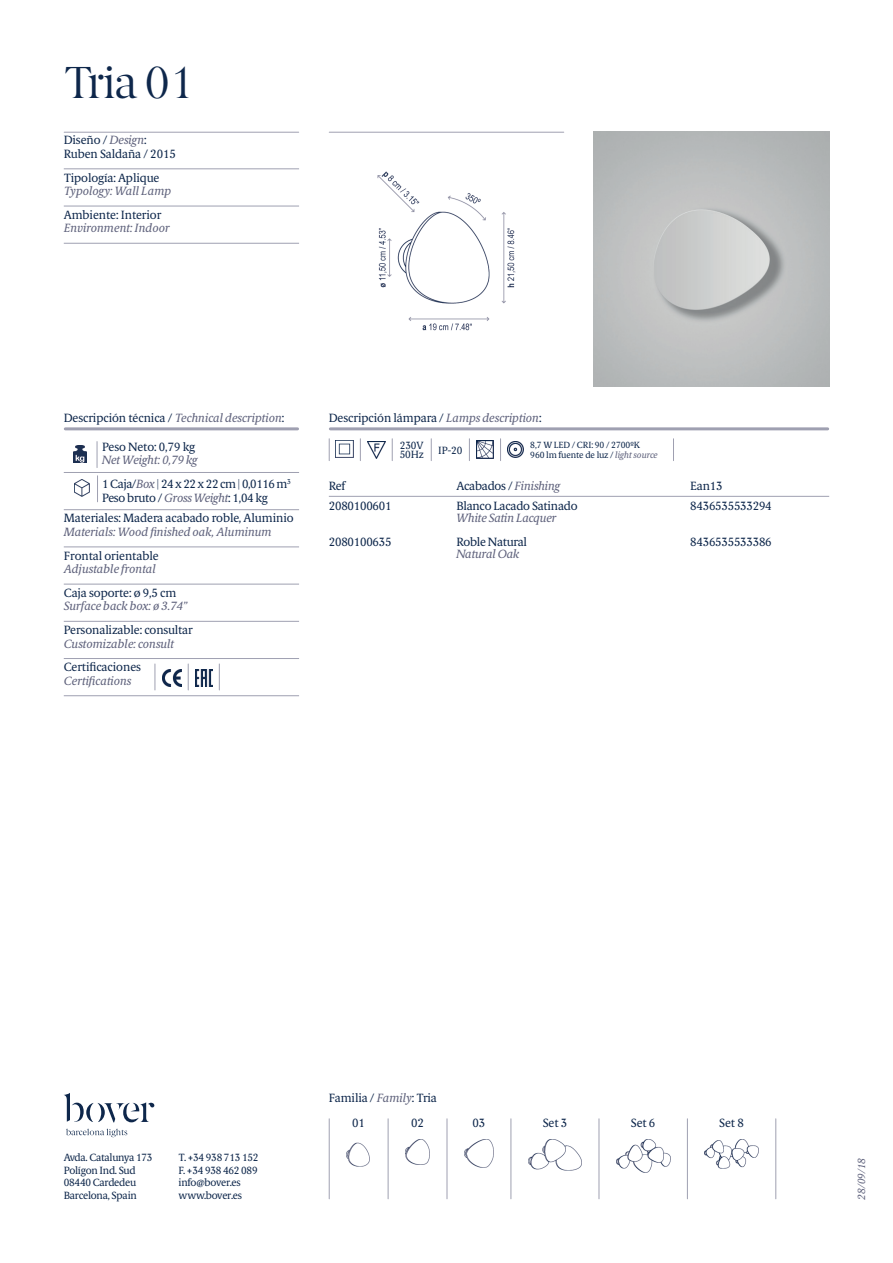
<style>
.page{position:relative;width:893px;height:1263px;background:#fff}
.page>*{position:absolute;margin:0;border:0;box-sizing:border-box;transform-origin:0 0}
.t1{font:45px "Berlingske Serif";letter-spacing:-.03em;color:#0e274b}
.t2{font:12px/13.5px "Berlingske Serif Tx";letter-spacing:-.01em;color:#0e274b}
.t3{font:italic 12px "Berlingske Serif Tx";letter-spacing:-.01em;color:#5f627c}
.t4{font:12px/23.7px "Berlingske Serif Tx";letter-spacing:-.035em;color:#0e274b}
.t5{font:10.5px/12.8px "Berlingske Serif Tx";letter-spacing:-.025em;color:#0e274b}
.t6{font:italic 10.5px "Berlingske Serif Tx";color:#5f627c}
.t7{font:9px/10.8px "Berlingske Serif Tx";letter-spacing:-.01em;color:#0e274b}
.s1{font-style:italic;color:#5f627c}
</style>
<div class="page">
<hr style="left:64px;top:168px;width:235px;height:1px;background:#9fa0b1">
<hr style="left:64px;top:206px;width:235px;height:1px;background:#9fa0b1">
<hr style="left:64px;top:243px;width:235px;height:1px;background:#9fa0b1">
<hr style="left:64px;top:132px;width:235px;height:1px;background:#9fa0b1">
<hr style="left:329px;top:132px;width:235px;height:1px;background:#9fa0b1">
<img style="left:377px;top:171px;width:139px;height:160px">
<hr style="left:64px;top:472px;width:235px;height:1px;background:#9fa0b1">
<hr style="left:64px;top:509px;width:235px;height:1px;background:#9fa0b1">
<hr style="left:64px;top:546px;width:235px;height:1px;background:#9fa0b1">
<hr style="left:64px;top:584px;width:235px;height:1px;background:#9fa0b1">
<hr style="left:64px;top:621px;width:235px;height:1px;background:#9fa0b1">
<hr style="left:64px;top:658px;width:235px;height:1px;background:#9fa0b1">
<hr style="left:64px;top:695px;width:235px;height:1px;background:#9fa0b1">
<img style="left:74px;top:446px;width:13px;height:17px">
<svg style="left:97px;top:442px;width:1px;height:26px"></svg>
<img style="left:74px;top:480px;width:15px;height:17px">
<svg style="left:97px;top:476px;width:1px;height:26px"></svg>
<svg style="left:155px;top:664px;width:1px;height:26px"></svg>
<img style="left:162px;top:669px;width:19px;height:17px">
<svg style="left:188px;top:664px;width:1px;height:26px"></svg>
<img style="left:195px;top:669px;width:17px;height:17px">
<svg style="left:219px;top:664px;width:1px;height:26px"></svg>
<hr style="left:330px;top:427px;width:498px;height:3px;background:#9fa0b1">
<img style="left:476px;top:441px;width:18px;height:17px">
<svg style="left:469px;top:439px;width:1px;height:22px"></svg>
<svg style="left:431px;top:439px;width:1px;height:22px"></svg>
<svg style="left:392px;top:439px;width:1px;height:22px"></svg>
<svg style="left:329px;top:439px;width:1px;height:22px"></svg>
<svg style="left:360px;top:439px;width:1px;height:22px"></svg>
<img style="left:367px;top:441px;width:18px;height:17px">
<img style="left:336px;top:440px;width:18px;height:18px">
<svg style="left:500px;top:439px;width:1px;height:22px"></svg>
<svg style="left:673px;top:439px;width:1px;height:22px"></svg>
<img style="left:507px;top:441px;width:17px;height:17px">
<hr style="left:65px;top:427px;width:233px;height:3px;background:#9fa0b1">
<img style="left:347px;top:1142px;width:23px;height:25px">
<img style="left:464px;top:1140px;width:30px;height:28px">
<img style="left:405px;top:1140px;width:25px;height:24px">
<img style="left:528px;top:1140px;width:54px;height:30px">
<img style="left:616px;top:1140px;width:54px;height:32px">
<img style="left:705px;top:1140px;width:53px;height:28px">
<hr style="left:329px;top:1119px;width:1px;height:80px;background:#9fa0b1">
<hr style="left:388px;top:1119px;width:1px;height:80px;background:#9fa0b1">
<hr style="left:447px;top:1119px;width:1px;height:80px;background:#9fa0b1">
<hr style="left:511px;top:1119px;width:1px;height:80px;background:#9fa0b1">
<hr style="left:599px;top:1119px;width:1px;height:80px;background:#9fa0b1">
<hr style="left:687px;top:1119px;width:1px;height:80px;background:#9fa0b1">
<hr style="left:775px;top:1119px;width:1px;height:80px;background:#9fa0b1">
<img style="left:594px;top:132px;width:235px;height:255px">
<svg style="left:66px;top:1129px;width:61px;height:8px"></svg>
<svg style="left:64px;top:1093px;width:90px;height:29px"></svg>
<hr style="left:329px;top:496px;width:500px;height:1px;background:#9fa0b1">
<h1 class="t1" style="left:64px;top:53px;width:132px">Tria 01</h1>
<p class="t2" style="left:64px;top:133px;width:114px">Diseño / <span class="s1">Design</span>:<br>Ruben Saldaña / 2015</p>
<p class="t2" style="left:64px;top:171px;width:97px">Tipología: Aplique</p>
<p class="t3" style="left:64px;top:182px;width:109px">Typology: Wall Lamp</p>
<p class="t2" style="left:64px;top:208px;width:99px">Ambiente: Interior</p>
<p class="t3" style="left:64px;top:220px;width:108px">Environment: Indoor</p>
<p class="t2" style="left:64px;top:411px;width:222px">Descripción técnica / <span class="s1">Technical description</span>:</p>
<p class="t2" style="left:102px;top:440px;width:94px">Peso Neto: 0,79 kg</p>
<p class="t4" style="left:102px;top:448px;width:190px"><span class="s1">Net Weight: 0,79 kg<br></span>1 Caja/<span class="s1">Box</span> | 24 x 22 x 22 cm | 0,0116 m<sup>3</sup></p>
<p class="t2" style="left:64px;top:487px;width:231px;line-height:20.7px;text-indent:38px">Peso bruto / <span class="s1">Gross Weight</span>: 1,04 kg<br>Materiales: Madera acabado roble, Aluminio</p>
<p class="t3" style="left:64px;top:523px;width:210px">Materials: Wood finished oak, Aluminum</p>
<p class="t2" style="left:64px;top:549px;width:96px">Frontal orientable</p>
<p class="t3" style="left:64px;top:560px;width:94px">Adjustable frontal</p>
<p class="t2" style="left:64px;top:586px;width:114px">Caja soporte: ø 9,5 cm</p>
<p class="t3" style="left:64px;top:598px;width:126px">Surface back box: ø 3.74”</p>
<p class="t2" style="left:64px;top:623px;width:131px">Personalizable: consultar</p>
<p class="t3" style="left:64px;top:635px;width:112px">Customizable: consult</p>
<p class="t2" style="left:64px;top:660px;width:79px">Certificaciones</p>
<p class="t3" style="left:64px;top:672px;width:69px">Certifications</p>
<p class="t2" style="left:329px;top:411px;width:214px">Descripción lámpara / <span class="s1">Lamps description</span>:</p>
<p class="t5" style="left:438px;top:444px;width:26px">IP-20</p>
<p class="t7" style="left:530px;top:439px;width:129px">8,7 W LED / CRI: 90 / 2700ºK<br>960 lm fuente de luz / <span class="s1">light source</span></p>
<p class="t5" style="left:400px;top:441px;width:26px;line-height:9px">230V<br>50Hz</p>
<p class="t2" style="left:329px;top:479px;width:18px">Ref</p>
<p class="t2" style="left:456px;top:479px;width:105px">Acabados / <span class="s1">Finishing</span></p>
<p class="t2" style="left:690px;top:479px;width:34px">Ean13</p>
<p class="t2" style="left:329px;top:499px;width:64px">2080100601</p>
<p class="t2" style="left:456px;top:499px;width:123px">Blanco Lacado Satinado</p>
<p class="t2" style="left:690px;top:499px;width:83px">8436535533294</p>
<p class="t3" style="left:456px;top:509px;width:102px">White Satin Lacquer</p>
<p class="t2" style="left:329px;top:535px;width:64px">2080100635</p>
<p class="t2" style="left:456px;top:535px;width:72px">Roble Natural</p>
<p class="t2" style="left:690px;top:535px;width:83px">8436535533386</p>
<p class="t3" style="left:456px;top:545px;width:65px">Natural Oak</p>
<p class="t2" style="left:352px;top:1085px;width:86px;line-height:25.5px;text-indent:-23px">Familia / <span class="s1">Family</span>: Tria<br>01</p>
<p class="t2" style="left:411px;top:1116px;width:14px">02</p>
<p class="t2" style="left:472px;top:1116px;width:14px">03</p>
<p class="t2" style="left:543px;top:1116px;width:26px">Set 3</p>
<p class="t2" style="left:631px;top:1116px;width:26px">Set 6</p>
<p class="t2" style="left:719px;top:1116px;width:26px">Set 8</p>
<p class="t5" style="left:64px;top:1151px;width:90px">Avda. Catalunya 173<br>Polígon Ind. Sud<br>08440 Cardedeu<br>Barcelona, Spain</p>
<p class="t5" style="left:179px;top:1151px;width:81px">T. +34 938 713 152<br>F. +34 938 462 089 info@bover.es www.bover.es</p>
<p class="t6" style="left:854px;top:1199px;width:43px;rotate:-90deg">28/09/18</p>
</div>
